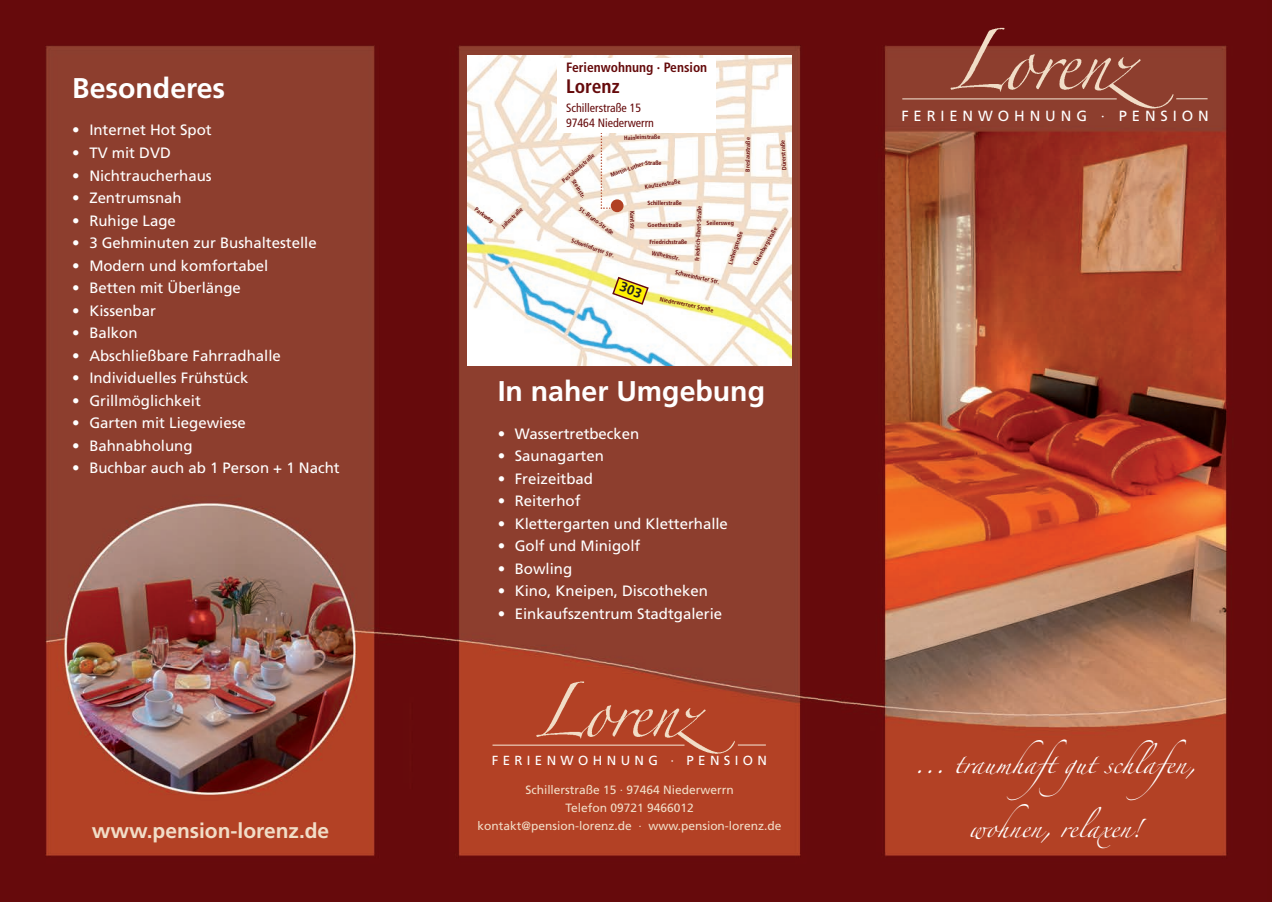
<style>
.page{position:relative;width:1272px;height:902px;background:#fff}
.page>*{position:absolute;margin:0;border:0;box-sizing:border-box;transform-origin:0 0}
.t1{font:700 28.5px "Frutiger";color:#fff}
.t2{font:700 21px "Frutiger";color:#f1ddc7}
.t3{font:700 condensed 19.5px "Frutiger";color:#650a0b}
.t4{font:18px "Zapfino";color:#fff}
.t5{font:15px "Frutiger";color:#fff}
.t6{font:14.7px "Frutiger";letter-spacing:.33em;color:#fff}
.t7{font:700 condensed 13.5px "Frutiger";color:#650a0b}
.t8{font:13.2px "Frutiger";letter-spacing:.335em;color:#fff}
.t9{font:12px/18px "Frutiger";color:#f1ddc7;text-align:center}
.t10{font:condensed 12px/15px "Frutiger";color:#650a0b}
.t11{font:700 condensed 6px "Frutiger";color:#650a0b}
</style>
<div class="page">
<img style="left:0;top:0;width:1271px;height:901px">
<img style="left:468px;top:55px;width:323px;height:311px">
<div style="left:610px;top:199px;width:13px;height:13px;background:#b14124;border-radius:50%"></div>
<svg style="left:600px;top:133px;width:16px;height:76px"></svg>
<div style="left:557px;top:58px;width:159px;height:75px;background:#fff"></div>
<hr style="left:902px;top:98px;width:214px;height:1px;background:#f6e9d9">
<hr style="left:1176px;top:98px;width:31px;height:1px;background:#f6e9d9">
<img style="left:948px;top:25px;width:228px;height:86px">
<hr style="left:492px;top:744px;width:192px;height:1px;background:#f6e9d9">
<svg style="left:738px;top:744px;width:27px;height:1px"></svg>
<img style="left:534px;top:679px;width:204px;height:76px">
<svg style="left:611px;top:276px;width:38px;height:30px"></svg>
<h1 class="t1" style="left:72px;top:77px;width:154px">Besonderes</h1>
<p class="t5" style="left:72px;top:124px;width:141px">• Internet Hot Spot</p>
<p class="t5" style="left:72px;top:147px;width:100px">• TV mit DVD</p>
<p class="t5" style="left:72px;top:169px;width:141px">• Nichtraucherhaus</p>
<p class="t5" style="left:72px;top:192px;width:111px">• Zentrumsnah</p>
<p class="t5" style="left:72px;top:214px;width:105px">• Ruhige Lage</p>
<p class="t5" style="left:72px;top:237px;width:246px">• 3 Gehminuten zur Bushaltestelle</p>
<p class="t5" style="left:72px;top:259px;width:197px">• Modern und komfortabel</p>
<p class="t5" style="left:72px;top:282px;width:170px">• Betten mit Überlänge</p>
<p class="t5" style="left:72px;top:304px;width:85px">• Kissenbar</p>
<p class="t5" style="left:72px;top:327px;width:67px">• Balkon</p>
<p class="t5" style="left:72px;top:349px;width:210px">• Abschließbare Fahrradhalle</p>
<p class="t5" style="left:72px;top:372px;width:177px">• Individuelles Frühstück</p>
<p class="t5" style="left:72px;top:394px;width:130px">• Grillmöglichkeit</p>
<p class="t5" style="left:72px;top:417px;width:175px">• Garten mit Liegewiese</p>
<p class="t5" style="left:72px;top:439px;width:122px">• Bahnabholung</p>
<p class="t5" style="left:72px;top:462px;width:269px">• Buchbar auch ab 1 Person + 1 Nacht</p>
<h2 class="t2" style="left:92px;top:822px;width:239px">www.pension-lorenz.de</h2>
<p class="t11" style="left:477px;top:206px;width:23px;rotate:37deg">Parkweg</p>
<p class="t11" style="left:501px;top:225px;width:29px;rotate:-45deg">Jahnstraße</p>
<p class="t7" style="left:566px;top:62px;width:143px">Ferienwohnung · Pension</p>
<h3 class="t3" style="left:566px;top:78px;width:55px">Lorenz</h3>
<p class="t10" style="left:566px;top:101px;width:90px">Schillerstraße 15<br>97464 Niederwerrn</p>
<p class="t6" style="left:901px;top:110px;width:309px">FERIENWOHNUNG · PENSION</p>
<p class="t11" style="left:624px;top:135px;width:38px;rotate:-2deg">Hainleinstraße</p>
<p class="t11" style="left:745px;top:172px;width:36px;rotate:-90deg">Breslaustraße</p>
<p class="t11" style="left:781px;top:170px;width:31px;rotate:-93deg">Dürerstraße</p>
<p class="t11" style="left:561px;top:179px;width:42px;rotate:-41deg">Pestalozzistraße</p>
<p class="t11" style="left:610px;top:173px;width:38px;rotate:-20deg">Martin-Luther-</p>
<p class="t11" style="left:645px;top:161px;width:18px">Straße</p>
<p class="t11" style="left:575px;top:178px;width:22px;rotate:58deg">Steinstr.</p>
<p class="t11" style="left:581px;top:206px;width:43px;rotate:37deg">St.-Bruno-Straße</p>
<p class="t11" style="left:644px;top:184px;width:38px;rotate:-9deg">Kautzenstraße</p>
<p class="t11" style="left:647px;top:201px;width:36px">Schillerstraße</p>
<p class="t11" style="left:634px;top:211px;width:21px;rotate:88deg">Kantstr.</p>
<p class="t11" style="left:694px;top:261px;width:57px;rotate:-87deg">Friedrich-Ebert-Straße</p>
<p class="t11" style="left:675px;top:269px;width:47px;rotate:13deg">Schweinfurter Str.</p>
<p class="t11" style="left:706px;top:220px;width:29px">Seilersweg</p>
<p class="t11" style="left:647px;top:222px;width:36px">Goethestraße</p>
<p class="t11" style="left:572px;top:237px;width:47px;rotate:21deg">Schweinfurter Str.</p>
<p class="t11" style="left:727px;top:263px;width:36px;rotate:-71deg">Ludwigstraße</p>
<p class="t11" style="left:752px;top:263px;width:44px;rotate:-61deg">Gutenbergstraße</p>
<p class="t11" style="left:649px;top:240px;width:39px">Friedrichstraße</p>
<p class="t11" style="left:652px;top:250px;width:30px;rotate:12deg">Wilhelmstr.</p>
<p class="t11" style="left:660px;top:296px;width:56px;rotate:12deg">Niederwerrner Straße</p>
<h1 class="t1" style="left:497px;top:380px;width:269px">In naher Umgebung</h1>
<p class="t5" style="left:497px;top:427px;width:143px">• Wassertretbecken</p>
<p class="t5" style="left:497px;top:450px;width:108px">• Saunagarten</p>
<p class="t5" style="left:497px;top:472px;width:97px">• Freizeitbad</p>
<p class="t5" style="left:497px;top:495px;width:84px">• Reiterhof</p>
<p class="t5" style="left:497px;top:517px;width:232px">• Klettergarten und Kletterhalle</p>
<p class="t5" style="left:497px;top:540px;width:144px">• Golf und Minigolf</p>
<p class="t5" style="left:497px;top:562px;width:76px">• Bowling</p>
<p class="t5" style="left:497px;top:585px;width:212px">• Kino, Kneipen, Discotheken</p>
<p class="t5" style="left:497px;top:607px;width:226px">• Einkaufszentrum Stadtgalerie</p>
<p class="t8" style="left:492px;top:755px;width:277px">FERIENWOHNUNG · PENSION</p>
<p class="t9" style="left:477px;top:782px;width:305px">Schillerstraße 15 · 97464 Niederwerrn<br>Telefon 09721 9466012<br>kontakt@pension-lorenz.de · www.pension-lorenz.de</p>
<p class="t4" style="left:914px;top:755px;width:303px">... traumhaft gut schlafen,</p>
<p class="t4" style="left:968px;top:820px;width:174px">wohnen, relaxen!</p>
</div>
